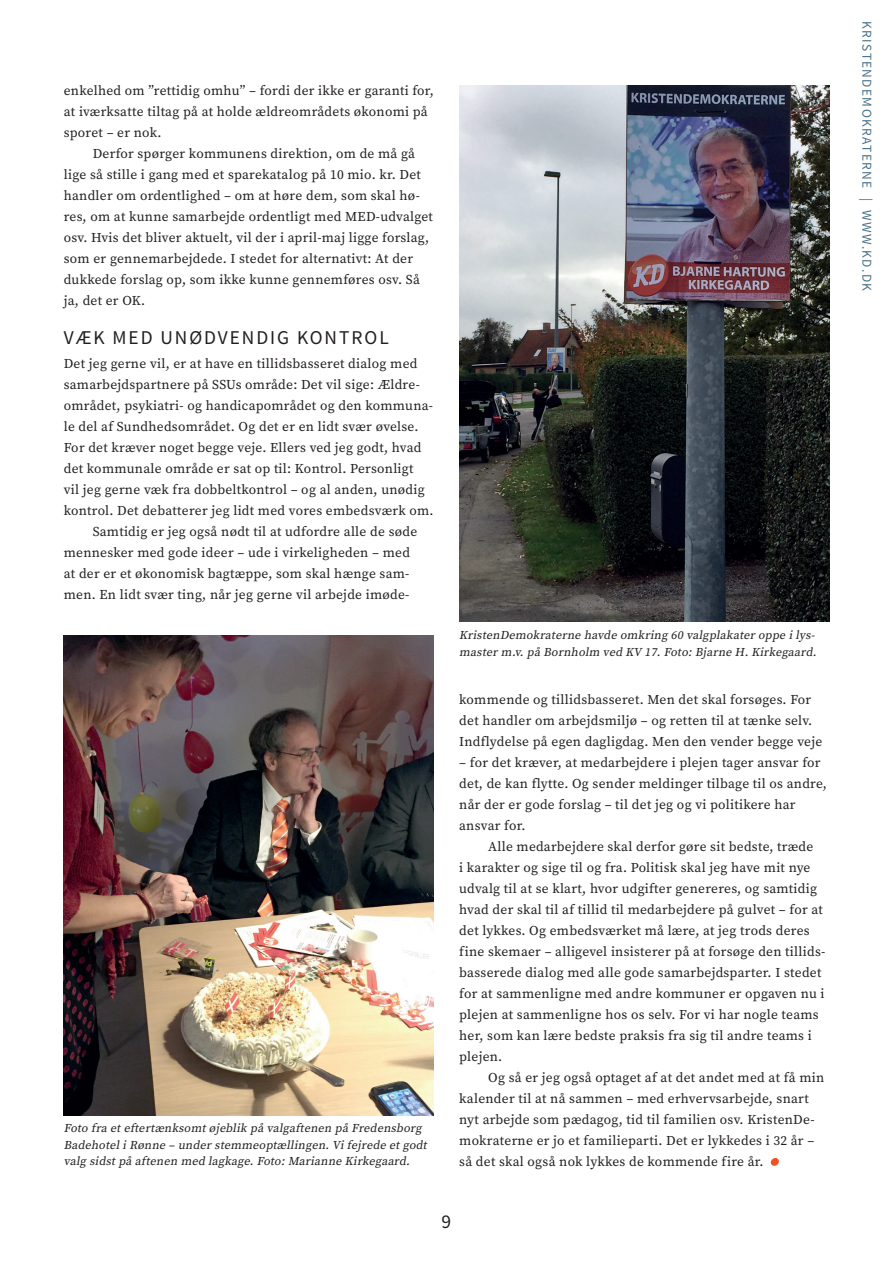
<style>
.page{position:relative;width:893px;height:1263px;background:#fff}
.page>*{position:absolute;margin:0;border:0;box-sizing:border-box;transform-origin:0 0}
.t1{font:19.5px "Source Sans Pro";letter-spacing:.1em;color:#231f20}
.t2{font:13.5px/21px "Source Serif Pro";letter-spacing:.02em;color:#231f20}
.t3{font:13.5px "Source Sans Pro";letter-spacing:.1em;color:#4b7189}
.t4{font:italic 12px/16.5px "Source Serif Pro";letter-spacing:.02em;color:#231f20}
</style>
<div class="page">
<img style="left:459px;top:85px;width:370px;height:536px">
<div style="left:770px;top:1158px;width:9px;height:8px;background:#f05022;border-radius:4px"></div>
<img style="left:64px;top:635px;width:370px;height:480px">
<p class="t2" style="left:64px;top:80px;width:371px">enkelhed om ”rettidig omhu” – fordi der ikke er garanti for, at iværksatte tiltag på at holde ældreområdets økonomi på sporet – er nok.</p>
<p class="t2" style="left:64px;top:143px;width:371px;text-indent:29px">Derfor spørger kommunens direktion, om de må gå lige så stille i gang med et sparekatalog på 10 mio. kr. Det handler om ordentlighed – om at høre dem, som skal hø&shy;res, om at kunne samarbejde ordentligt med MED-udvalget osv. Hvis det bliver aktuelt, vil der i april-maj ligge forslag, som er gennemarbejdede. I stedet for alternativt: At der dukkede forslag op, som ikke kunne gennemføres osv. Så ja, det er OK.</p>
<h1 class="t1" style="left:64px;top:325px;width:326px">VÆK MED UNØDVENDIG KONTROL</h1>
<p class="t2" style="left:64px;top:353px;width:355px">Det jeg gerne vil, er at have en tillidsbasseret dialog med</p>
<p class="t2" style="left:64px;top:374px;width:358px">samarbejdspartnere på SSUs område: Det vil sige: Ældre-</p>
<p class="t2" style="left:64px;top:395px;width:371px">området, psykiatri- og handicapområdet og den kommuna-</p>
<p class="t2" style="left:64px;top:416px;width:356px">le del af Sundhedsområdet. Og det er en lidt svær øvelse.</p>
<p class="t2" style="left:64px;top:437px;width:359px">For det kræver noget begge veje. Ellers ved jeg godt, hvad</p>
<p class="t2" style="left:64px;top:458px;width:351px">det kommunale område er sat op til: Kontrol. Personligt</p>
<p class="t2" style="left:64px;top:479px;width:363px">vil jeg gerne væk fra dobbeltkontrol – og al anden, unødig</p>
<p class="t2" style="left:64px;top:500px;width:371px">kontrol. Det debatterer jeg lidt med vores embedsværk om.</p>
<p class="t2" style="left:93px;top:521px;width:326px">Samtidig er jeg også nødt til at udfordre alle de søde</p>
<p class="t2" style="left:64px;top:542px;width:348px">mennesker med gode ideer – ude i virkeligheden – med</p>
<p class="t2" style="left:64px;top:563px;width:347px">at der er et økonomisk bagtæppe, som skal hænge sam-</p>
<p class="t2" style="left:64px;top:584px;width:347px">men. En lidt svær ting, når jeg gerne vil arbejde imøde-</p>
<p class="t4" style="left:64px;top:1120px;width:367px">Foto fra eteftertænksomtøjeblik på valgaftenen på Fredensborg<br>BadehoteliRønne – under stemmeoptællingen.Vifejrede etgodt valg sidstpå aftenen med lagkage.Foto:Marianne Kirkegaard.</p>
<p class="t4" style="left:459px;top:627px;width:361px">KristenDemokraterne havde omkring 60 valgplakater oppe ilys&shy;master m.v.på Bornholm ved KV 17.Foto:Bjarne H.Kirkegaard.</p>
<p class="t2" style="left:459px;top:689px;width:364px">kommende og tillidsbasseret. Men det skal forsøges. For det handler om arbejdsmiljø – og retten til at tænke selv.<br>Indflydelse på egen dagligdag. Men den vender begge veje</p>
<p class="t2" style="left:459px;top:752px;width:369px">– for det kræver, at medarbejdere i plejen tager ansvar for det, de kan flytte. Og sender meldinger tilbage til os andre, når der er gode forslag – til det jeg og vi politikere har ansvar for.</p>
<p class="t2" style="left:459px;top:836px;width:368px;text-indent:29px">Alle medarbejdere skal derfor gøre sit bedste, træde<br>i karakter og sige til og fra. Politisk skal jeg have mit nye udvalg til at se klart, hvor udgifter genereres, og samtidig hvad der skal til af tillid til medarbejdere på gulvet – for at det lykkes. Og embedsværket må lære, at jeg trods deres fine skemaer – alligevel insisterer på at forsøge den tillids&shy;basserede dialog med alle gode samarbejdsparter. I stedet for at sammenligne med andre kommuner er opgaven nu i plejen at sammenligne hos os selv. For vi har nogle teams her, som kan lære bedste praksis fra sig til andre teams i plejen.</p>
<p class="t2" style="left:459px;top:1067px;width:367px;text-indent:29px">Og så er jeg også optaget af at det andet med at få min kalender til at nå sammen – med erhvervsarbejde, snart nyt arbejde som pædagog, tid til familien osv. KristenDe&shy;mokraterne er jo et familieparti. Det er lykkedes i 32 år – så det skal også nok lykkes de kommende fire år.</p>
<h1 class="t1" style="left:442px;top:1209px;width:11px">9</h1>
<p class="t3" style="left:875px;top:21px;width:271px;rotate:90deg">KRISTENDEMOKRATERNE | WWW.KD.DK</p>
</div>
